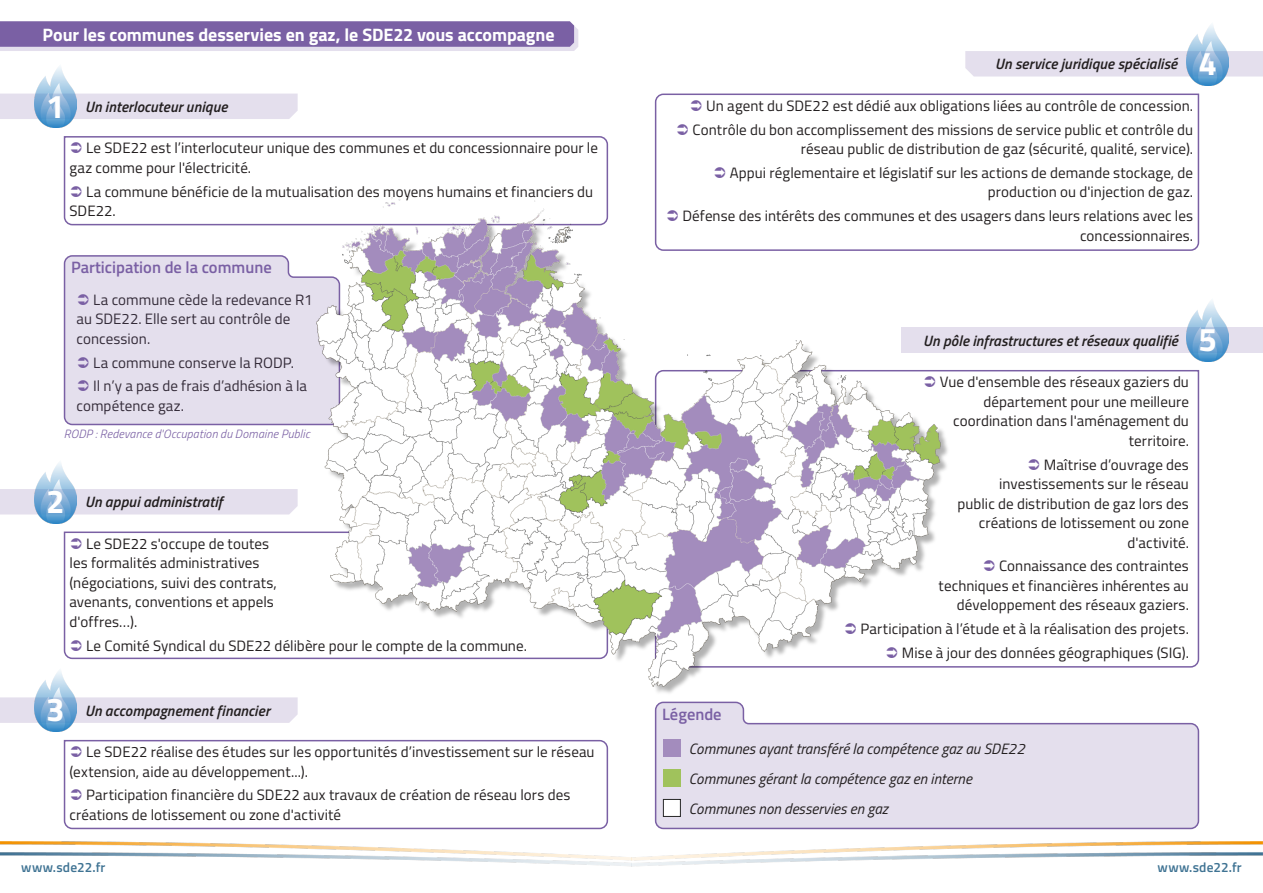
<style>
.page{position:relative;width:1263px;height:893px;background:#fff}
.page>*{position:absolute;margin:0;border:0;box-sizing:border-box;transform-origin:0 0}
.t1{font:700 33px "Titillium";color:#fff}
.t2{font:700 18px "Titillium";letter-spacing:-.005em;color:#fff}
.t3{font:600 16.5px "Titillium";color:#7a60a4}
.t4{font:15px/19.5px "Titillium";letter-spacing:.005em;color:#231f20}
.t5{font:italic 600 15px "Titillium";letter-spacing:.005em;color:#231f20}
.t6{font:italic 15px "Titillium";color:#231f20}
.SDE_RF_STD{font:600 13.5px "Titillium";letter-spacing:.01em;color:#3f7393}
.t7{font:italic 300 12px "Titillium";letter-spacing:.015em;color:#7a60a4}
</style>
<div class="page">
<svg style="left:0;top:21px;width:578px;height:30px;background:#8a74af"></svg>
<img style="left:0;top:841px;width:1263px;height:26px">
<div style="left:0;top:489px;width:298px;height:25px;background:#e4dfed"></div>
<div style="left:0;top:697px;width:298px;height:26px;background:#e4dfed"></div>
<div style="left:0;top:94px;width:298px;height:25px;background:#e4dfed"></div>
<div style="left:951px;top:327px;width:312px;height:26px;background:#e4dfed"></div>
<div style="left:965px;top:51px;width:298px;height:26px;background:#e4dfed"></div>
<svg style="left:63px;top:136px;width:546px;height:90px"></svg>
<svg style="left:63px;top:739px;width:546px;height:91px"></svg>
<svg style="left:63px;top:531px;width:253px;height:129px"></svg>
<svg style="left:654px;top:93px;width:546px;height:158px"></svg>
<svg style="left:951px;top:370px;width:249px;height:298px"></svg>
<img style="left:34px;top:66px;width:43px;height:62px">
<img style="left:34px;top:462px;width:43px;height:61px">
<img style="left:34px;top:670px;width:43px;height:61px">
<img style="left:1186px;top:24px;width:43px;height:61px">
<img style="left:1186px;top:300px;width:43px;height:61px">
<svg style="left:654px;top:701px;width:546px;height:129px;background:#e5e0ed"></svg>
<div style="left:63px;top:255px;width:253px;height:171px;background:#e4dfed"></div>
<div style="left:663px;top:740px;width:17px;height:17px;background:#a38cbd"></div>
<div style="left:663px;top:770px;width:17px;height:17px;background:#a0c25c"></div>
<div style="left:663px;top:799px;width:18px;height:18px;background:#fff;border:1px solid #262626"></div>
<img style="left:316px;top:195px;width:635px;height:498px">
<svg style="left:71px;top:142px;width:11px;height:11px"></svg>
<svg style="left:71px;top:186px;width:11px;height:11px"></svg>
<svg style="left:78px;top:294px;width:11px;height:11px"></svg>
<svg style="left:78px;top:357px;width:11px;height:11px"></svg>
<svg style="left:78px;top:380px;width:11px;height:11px"></svg>
<svg style="left:71px;top:746px;width:11px;height:11px"></svg>
<svg style="left:71px;top:789px;width:11px;height:11px"></svg>
<svg style="left:71px;top:538px;width:11px;height:11px"></svg>
<svg style="left:71px;top:640px;width:11px;height:11px"></svg>
<svg style="left:691px;top:100px;width:11px;height:11px"></svg>
<svg style="left:677px;top:124px;width:11px;height:11px"></svg>
<svg style="left:715px;top:167px;width:10px;height:11px"></svg>
<svg style="left:667px;top:210px;width:11px;height:11px"></svg>
<svg style="left:925px;top:376px;width:10px;height:11px"></svg>
<svg style="left:1029px;top:458px;width:10px;height:11px"></svg>
<svg style="left:984px;top:560px;width:10px;height:11px"></svg>
<svg style="left:845px;top:623px;width:11px;height:11px"></svg>
<svg style="left:887px;top:647px;width:10px;height:11px"></svg>
<p class="t2" style="left:43px;top:21px;width:513px">Pour les communes desservies en gaz, le SDE22 vous accompagne</p>
<p class="t1" style="left:46px;top:81px;width:20px">1</p>
<p class="t5" style="left:85px;top:95px;width:144px">Un interlocuteur unique</p>
<p class="t4" style="left:70px;top:138px;width:530px;text-indent:17px">Le SDE22 est l’interlocuteur unique des communes et du concessionnaire pour le gaz comme pour l'électricité.</p>
<p class="t4" style="left:70px;top:181px;width:525px;text-indent:17px">La commune bénéficie de la mutualisation des moyens humains et financiers du<br>SDE22.</p>
<p class="t3" style="left:71px;top:255px;width:202px">Participation de la commune</p>
<p class="t4" style="left:77px;top:289px;width:238px;text-indent:17px">La commune cède la redevance R1 au SDE22. Elle sert au contrôle de concession.</p>
<p class="t4" style="left:93px;top:352px;width:202px">La commune conserve la RODP.</p>
<p class="t4" style="left:77px;top:376px;width:232px;text-indent:17px">Il n’y a pas de frais d’adhésion à la compétence gaz.</p>
<p class="t7" style="left:64px;top:426px;width:248px">RODP : Redevance d'Occupation du Domaine Public</p>
<p class="t1" style="left:46px;top:476px;width:20px">2</p>
<p class="t5" style="left:85px;top:491px;width:139px">Un appui administratif</p>
<p class="t4" style="left:70px;top:533px;width:209px;text-indent:17px">Le SDE22 s'occupe de toutes les formalités administratives (négociations, suivi des contrats, avenants, conventions et appels d'offres…).</p>
<p class="t4" style="left:86px;top:635px;width:442px">Le Comité Syndical du SDE22 délibère pour le compte de la commune.</p>
<p class="t1" style="left:46px;top:685px;width:20px">3</p>
<p class="t5" style="left:85px;top:699px;width:186px">Un accompagnement financier</p>
<p class="t4" style="left:70px;top:741px;width:526px;text-indent:17px">Le SDE22 réalise des études sur les opportunités d’investissement sur le réseau (extension, aide au développement...).</p>
<p class="t4" style="left:70px;top:785px;width:502px;text-indent:17px">Participation financière du SDE22 aux travaux de création de réseau lors des créations de lotissement ou zone d'activité</p>
<p class="t5" style="left:995px;top:53px;width:184px">Un service juridique spécialisé</p>
<p class="t1" style="left:1198px;top:38px;width:20px">4</p>
<p class="t4" style="left:706px;top:95px;width:488px">Un agent du SDE22 est dédié aux obligations liées au contrôle de concession.</p>
<p class="t4" style="left:692px;top:119px;width:502px;text-align:right">Contrôle du bon accomplissement des missions de service public et contrôle du réseau public de distribution de gaz (sécurité, qualité, service).</p>
<p class="t4" style="left:730px;top:162px;width:465px;text-align:right">Appui réglementaire et législatif sur les actions de demande stockage, de production ou d'injection de gaz.</p>
<p class="t4" style="left:682px;top:205px;width:512px;text-align:right">Défense des intérêts des communes et des usagers dans leurs relations avec les concessionnaires.</p>
<p class="t5" style="left:923px;top:329px;width:256px">Un pôle infrastructures et réseaux qualifié</p>
<p class="t4" style="left:940px;top:372px;width:250px;text-align:right">Vue d'ensemble des réseaux gaziers du département pour une meilleure coordination dans l'aménagement du territoire.</p>
<p class="t4" style="left:958px;top:454px;width:233px;text-align:right">Maîtrise d’ouvrage des investissements sur le réseau<br>public de distribution de gaz lors des créations de lotissement ou zone d'activité.</p>
<p class="t4" style="left:939px;top:556px;width:252px;text-align:right">Connaissance des contraintes techniques et financières inhérentes au développement des réseaux gaziers.</p>
<p class="t4" style="left:860px;top:618px;width:330px">Participation à l’étude et à la réalisation des projets.</p>
<p class="t4" style="left:902px;top:642px;width:288px">Mise à jour des données géographiques (SIG).</p>
<p class="t1" style="left:1198px;top:315px;width:20px">5</p>
<p class="t3" style="left:662px;top:702px;width:61px">Légende</p>
<p class="t6" style="left:689px;top:738px;width:337px">Communes ayant transféré la compétence gaz au SDE22</p>
<p class="t6" style="left:689px;top:767px;width:285px">Communes gérant la compétence gaz en interne</p>
<p class="t6" style="left:689px;top:797px;width:201px">Communes non desservies en gaz</p>
<p class="SDE_RF_STD" style="left:21px;top:857px;width:86px">www.sde22.fr</p>
<p class="SDE_RF_STD" style="left:1157px;top:857px;width:86px">www.sde22.fr</p>
</div>
